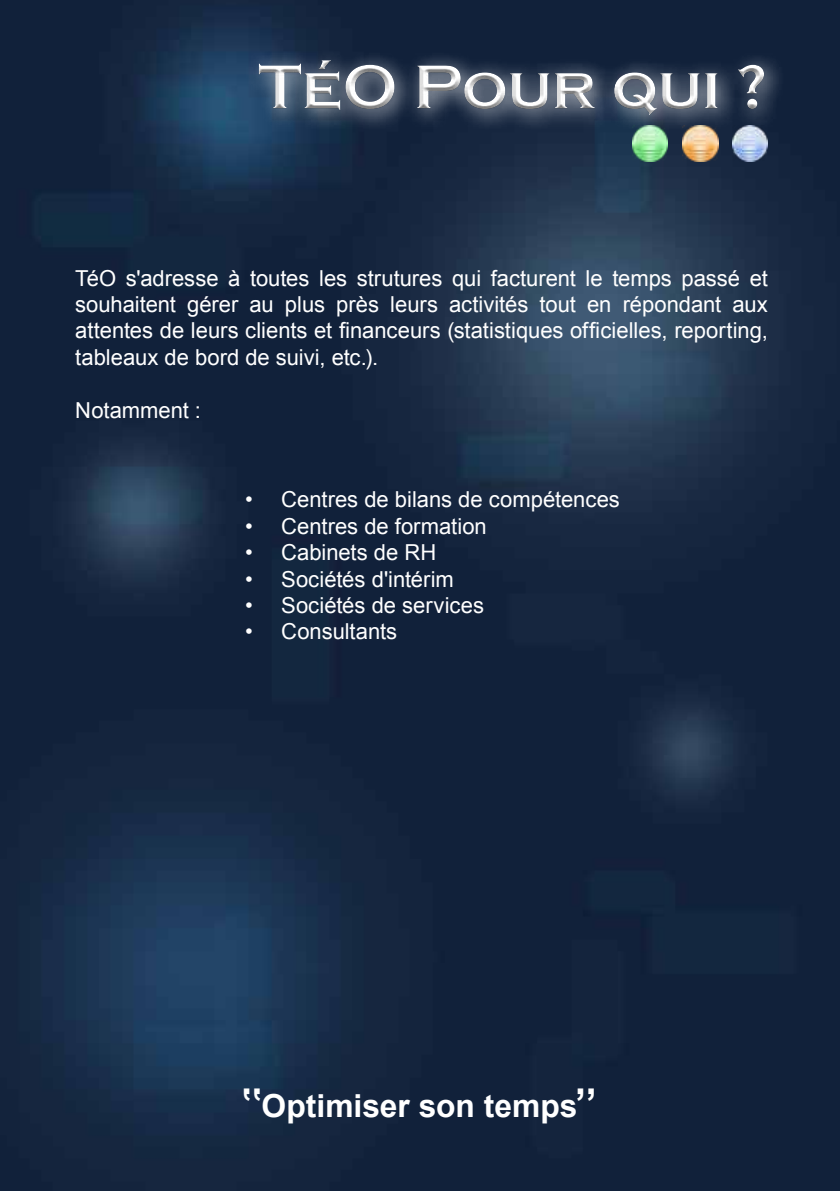
<style>
.page{position:relative;width:840px;height:1191px;background:#fff}
.page>*{position:absolute;margin:0;border:0;box-sizing:border-box;transform-origin:0 0}
.t1{font:700 64px "Copperplate Gothic";color:#fff}
.t2{font:700 31.8px "Arial";color:#fff}
.t3{font:22px/26.4px "Arial";color:#fff;text-align:justify}
.s1{font-size:39.6px}
</style>
<div class="page">
<img style="left:0;top:0;width:839px;height:1191px">
<div style="left:244px;top:47px;width:541px;height:88px;background:#fff;opacity:.75"></div>
<div style="left:247px;top:50px;width:530px;height:59px;background:#fff;opacity:.75"></div>
<div style="left:247px;top:57px;width:530px;height:68px;background:#000;opacity:.75"></div>
<img style="left:632px;top:126px;width:35px;height:35px">
<img style="left:732px;top:126px;width:35px;height:35px">
<img style="left:682px;top:126px;width:35px;height:35px">
<h1 class="t1" style="left:258px;top:52px;width:511px">TéO Pour qui ?</h1>
<p class="t3" style="left:75px;top:265px;width:693px">TéO s'adresse à toutes les strutures qui facturent le temps passé et souhaitent gérer au plus près leurs activités tout en répondant aux attentes de leurs clients et financeurs (statistiques officielles, reporting, tableaux de bord de suivi, etc.).</p>
<p class="t3" style="left:75px;top:397px;width:127px">Notamment :</p>
<p class="t3" style="left:245px;top:486px;width:376px">• Centres de bilans de compétences</p>
<p class="t3" style="left:245px;top:513px;width:243px">• Centres de formation</p>
<p class="t3" style="left:245px;top:539px;width:192px">• Cabinets de RH</p>
<p class="t3" style="left:245px;top:566px;width:210px">• Sociétés d'intérim</p>
<p class="t3" style="left:245px;top:592px;width:240px">• Sociétés de services</p>
<p class="t3" style="left:245px;top:618px;width:153px">• Consultants</p>
<h2 class="t2" style="left:241px;top:1084px;width:357px"><span class="s1">ʽʽ</span>Optimiser son temps<span class="s1">ʼʼ</span></h2>
</div>
